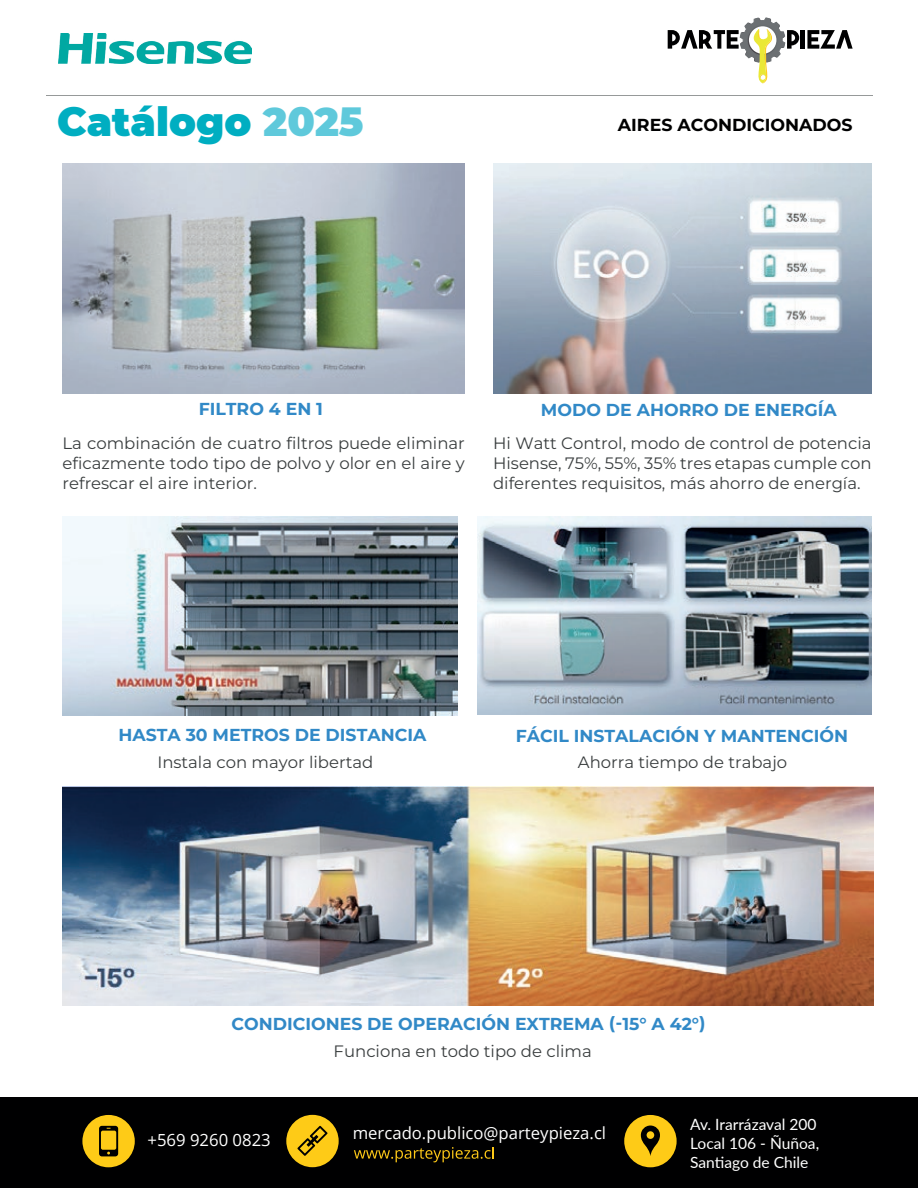
<style>
.page{position:relative;width:918px;height:1188px;background:#fff}
.page>*{position:absolute;margin:0;border:0;box-sizing:border-box;transform-origin:0 0}
.t1{font:900 39.75px "Montserrat";color:#00aec1}
.t2{font:100 17.4px "Montserrat";color:#3189c7}
.t3{font:100 17.4px "Montserrat";color:#000001}
.t4{font:16.65px "Open Sans";color:#fff}
.t5{font:16.65px "Open Sans";color:#fff}
.t6{font:100 16.5px/19.8px "Montserrat";color:#3a3e3f;text-align:justify}
.t7{font:15.6px/18.6px "Lato";color:#fff}
.s1{color:#5fc9db}
</style>
<div class="page">
<img style="left:493px;top:163px;width:379px;height:231px">
<img style="left:62px;top:163px;width:402px;height:231px">
<img style="left:62px;top:516px;width:395px;height:199px">
<img style="left:478px;top:516px;width:394px;height:199px">
<img style="left:62px;top:786px;width:811px;height:220px">
<div style="left:0;top:1097px;width:918px;height:91px;background:#000001"></div>
<div style="left:624px;top:1115px;width:53px;height:52px;background:#fecb17;border-radius:50%"></div>
<svg style="left:641px;top:1126px;width:19px;height:30px"></svg>
<div style="left:286px;top:1115px;width:53px;height:52px;background:#fecb17;border-radius:50%"></div>
<svg style="left:297px;top:1126px;width:30px;height:30px"></svg>
<div style="left:82px;top:1115px;width:53px;height:52px;background:#fecb17;border-radius:50%"></div>
<svg style="left:99px;top:1126px;width:19px;height:30px"></svg>
<svg style="left:354px;top:1147px;width:140px;height:15px"></svg>
<hr style="left:46px;top:96px;width:826px;height:1px;background:#969999">
<hr style="left:801px;top:30px;width:4px;height:19px;background:#000001">
<svg style="left:807px;top:30px;width:46px;height:19px"></svg>
<svg style="left:668px;top:18px;width:131px;height:65px"></svg>
<img style="left:58px;top:33px;width:193px;height:31px">
<h1 class="t1" style="left:57px;top:92px;width:308px">Catálogo <span class="s1">2025</span></h1>
<p class="t3" style="left:618px;top:113px;width:236px">AIRES ACONDICIONADOS</p>
<p class="t2" style="left:199px;top:397px;width:126px">FILTRO 4 EN 1</p>
<p class="t2" style="left:541px;top:398px;width:297px">MODO DE AHORRO DE ENERGÍA</p>
<p class="t6" style="left:62px;top:433px;width:404px">La combinación de cuatro filtros puede eliminar eficazmente todo tipo de polvo y olor en el aire y refrescar el aire interior.</p>
<p class="t6" style="left:493px;top:433px;width:380px">Hi Watt Control, modo de control de potencia Hisense, 75%, 55%, 35% tres etapas cumple con diferentes requisitos, más ahorro de energía.</p>
<p class="t2" style="left:119px;top:723px;width:309px">HASTA 30 METROS DE DISTANCIA</p>
<p class="t2" style="left:516px;top:724px;width:334px">FÁCIL INSTALACIÓN Y MANTENCIÓN</p>
<p class="t6" style="left:157px;top:751px;width:217px">Instala con mayor libertad</p>
<p class="t6" style="left:578px;top:751px;width:211px">Ahorra tiempo de trabajo</p>
<p class="t2" style="left:231px;top:1012px;width:476px">CONDICIONES DE OPERACIÓN EXTREMA (-15° A 42°)</p>
<p class="t6" style="left:334px;top:1041px;width:260px">Funciona en todo tipo de clima</p>
<p class="t5" style="left:147px;top:1129px;width:125px">+569 9260 0823</p>
<p class="t4" style="left:353px;top:1122px;width:255px">mercado.publico@parteypieza.cl</p>
<p class="t7" style="left:690px;top:1115px;width:131px">Av. Irarrázaval 200<br>Local 106 - Ñuñoa,<br>Santiago de Chile</p>
</div>
